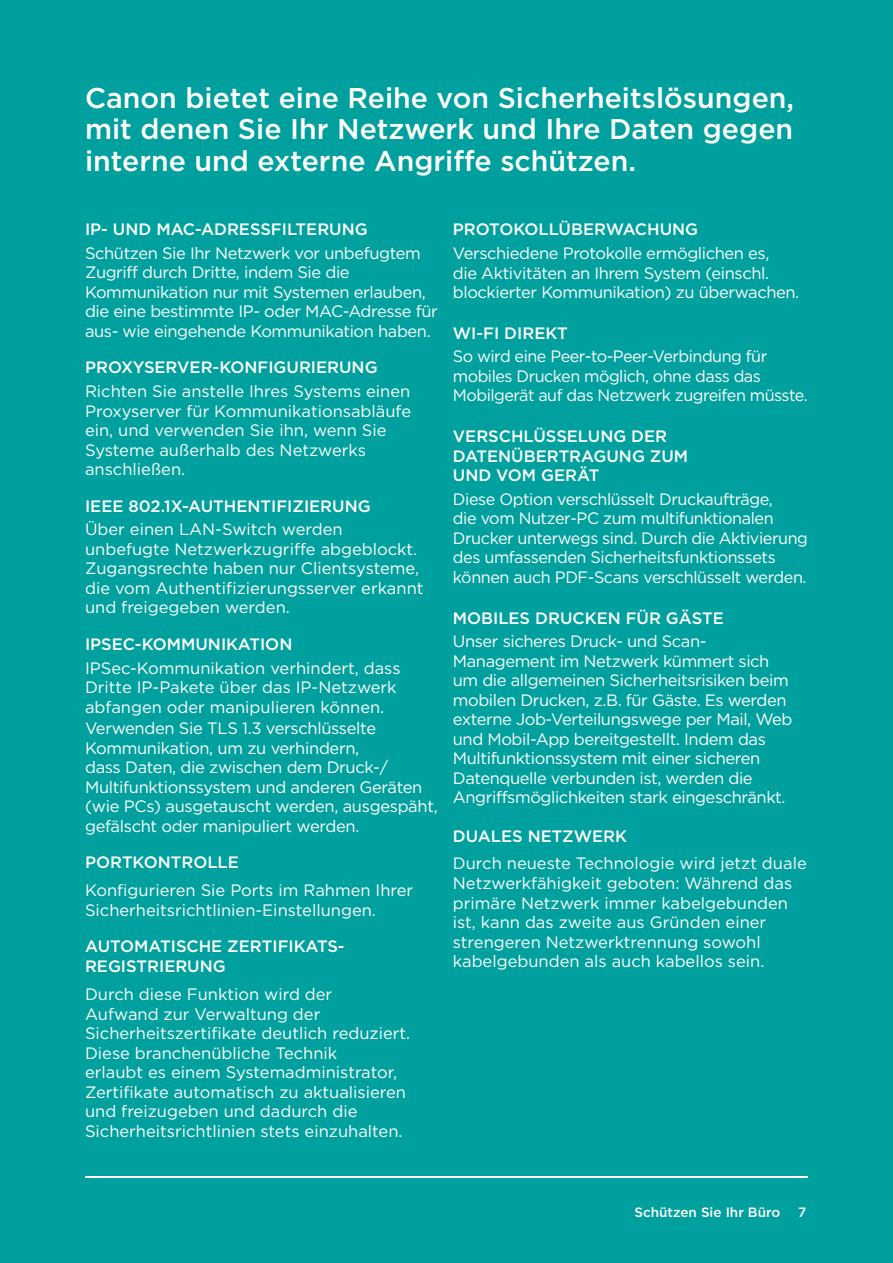
<style>
.page{position:relative;width:893px;height:1263px;background:#00a09e}
.page>*{position:absolute;margin:0;border:0;box-sizing:border-box;transform-origin:0 0}
.t1{font:500 28.5px/31.5px "Gotham";color:#fff;text-align:justify}
.t2{font:16.5px/19.5px "Gotham";letter-spacing:-.02em;color:#fff}
.t3{font:16.5px/19.5px "Gotham";color:#fff}
.t4{font:500 16.5px/19.5px "Gotham";color:#fff}
.t5{font:500 13.5px "Gotham";color:#fff}
</style>
<div class="page">
<hr style="left:85px;top:1176px;width:723px;height:2px;background:#fff">
<h1 class="t1" style="left:85px;top:82px;width:711px">Canon bietet eine Reihe von Sicherheitslösungen, mit denen Sie Ihr Netzwerk und Ihre Daten gegen interne und externe Angriffe schützen.</h1>
<p class="t4" style="left:85px;top:219px;width:284px">IP- UND MAC-ADRESSFILTERUNG</p>
<p class="t2" style="left:85px;top:243px;width:354px">Schützen Sie Ihr Netzwerk vor unbefugtem Zugriff durch Dritte, indem Sie die Kommunikation nur mit Systemen erlauben, die eine bestimmte IP- oder MAC-Adresse für aus- wie eingehende Kommunikation haben.</p>
<p class="t4" style="left:85px;top:358px;width:294px">PROXYSERVER-KONFIGURIERUNG</p>
<p class="t3" style="left:85px;top:381px;width:328px">Richten Sie anstelle Ihres Systems einen Proxyserver für Kommunikationsabläufe ein, und verwenden Sie ihn, wenn Sie Systeme außerhalb des Netzwerks anschließen.</p>
<p class="t4" style="left:85px;top:496px;width:287px">IEEE 802.1X-AUTHENTIFIZIERUNG</p>
<p class="t3" style="left:85px;top:519px;width:340px">Über einen LAN-Switch werden unbefugte Netzwerkzugriffe abgeblockt.<br>Zugangsrechte haben nur Clientsysteme, die vom Authentifizierungsserver erkannt und freigegeben werden.</p>
<p class="t4" style="left:85px;top:634px;width:209px">IPSEC-KOMMUNIKATION</p>
<p class="t3" style="left:85px;top:658px;width:317px">IPSec-Kommunikation verhindert, dass<br>Dritte IP-Pakete über das IP-Netzwerk abfangen oder manipulieren können.</p>
<p class="t2" style="left:85px;top:718px;width:354px">Verwenden Sie TLS 1.3 verschlüsselte Kommunikation, um zu verhindern,<br>dass Daten, die zwischen dem Druck-/ Multifunktionssystem und anderen Geräten (wie PCs) ausgetauscht werden, ausgespäht, gefälscht oder manipuliert werden.</p>
<p class="t4" style="left:85px;top:853px;width:155px">PORTKONTROLLE</p>
<p class="t3" style="left:85px;top:880px;width:330px">Konfigurieren Sie Ports im Rahmen Ihrer<br>Sicherheitsrichtlinien-Einstellungen.</p>
<p class="t4" style="left:85px;top:937px;width:261px">AUTOMATISCHE ZERTIFIKATS-<br>REGISTRIERUNG</p>
<p class="t3" style="left:85px;top:984px;width:327px">Durch diese Funktion wird der<br>Aufwand zur Verwaltung der Sicherheitszertifikate deutlich reduziert.<br>Diese branchenübliche Technik<br>erlaubt es einem Systemadministrator, Zertifikate automatisch zu aktualisieren und freizugeben und dadurch die Sicherheitsrichtlinien stets einzuhalten.</p>
<p class="t4" style="left:453px;top:219px;width:247px">PROTOKOLLÜBERWACHUNG</p>
<p class="t2" style="left:453px;top:243px;width:348px">Verschiedene Protokolle ermöglichen es,<br>die Aktivitäten an Ihrem System (einschl. blockierter Kommunikation) zu überwachen.</p>
<p class="t4" style="left:453px;top:323px;width:116px">WI-FI DIREKT</p>
<p class="t2" style="left:453px;top:346px;width:356px">So wird eine Peer-to-Peer-Verbindung für mobiles Drucken möglich, ohne dass das<br>Mobilgerät auf das Netzwerk zugreifen müsste.</p>
<p class="t4" style="left:453px;top:426px;width:237px">VERSCHLÜSSELUNG DER<br>DATENÜBERTRAGUNG ZUM<br>UND VOM GERÄT</p>
<p class="t2" style="left:453px;top:489px;width:357px">Diese Option verschlüsselt Druckaufträge,<br>die vom Nutzer-PC zum multifunktionalen Drucker unterwegs sind. Durch die Aktivierung des umfassenden Sicherheitsfunktionssets können auch PDF-Scans verschlüsselt werden.</p>
<p class="t4" style="left:453px;top:608px;width:272px">MOBILES DRUCKEN FÜR GÄSTE</p>
<p class="t2" style="left:453px;top:631px;width:341px">Unser sicheres Druck- und Scan-Management im Netzwerk kümmert sich um die allgemeinen Sicherheitsrisiken beim mobilen Drucken, z.B. für Gäste. Es werden externe Job-Verteilungswege per Mail, Web und Mobil-App bereitgestellt. Indem das Multifunktionssystem mit einer sicheren Datenquelle verbunden ist, werden die Angriffsmöglichkeiten stark eingeschränkt.</p>
<p class="t4" style="left:453px;top:827px;width:176px">DUALES NETZWERK</p>
<p class="t3" style="left:453px;top:853px;width:355px">Durch neueste Technologie wird jetzt duale Netzwerkfähigkeit geboten: Während das primäre Netzwerk immer kabelgebunden ist, kann das zweite aus Gründen einer strengeren Netzwerktrennung sowohl kabelgebunden als auch kabellos sein.</p>
<p class="t5" style="left:634px;top:1203px;width:147px">Schützen Sie Ihr Büro</p>
<p class="t5" style="left:798px;top:1203px;width:10px">7</p>
</div>
